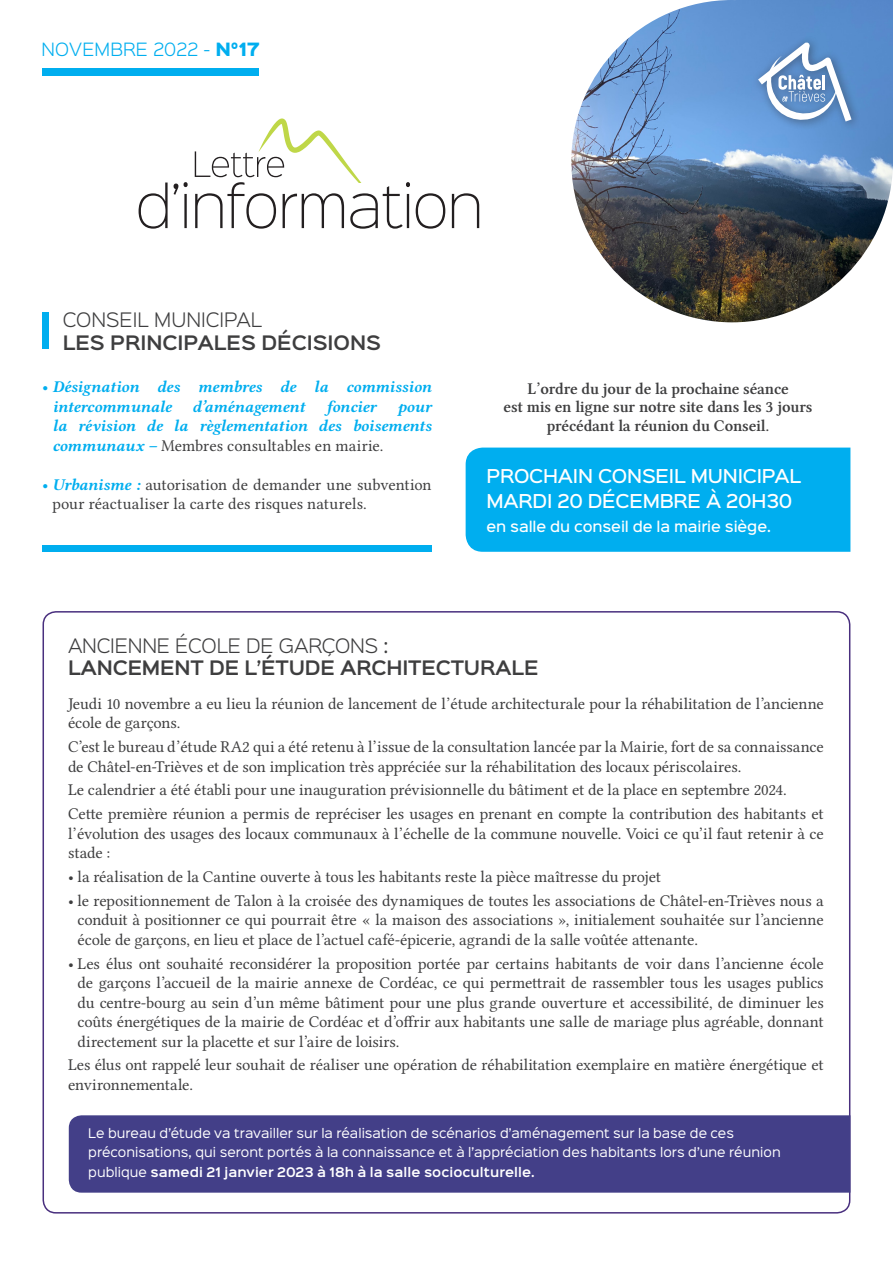
<style>
.page{position:relative;width:893px;height:1263px;background:#fff}
.page>*{position:absolute;margin:0;border:0;box-sizing:border-box;transform-origin:0 0}
.t1{font:600 18px/22.5px "Sinkin Sans 600";letter-spacing:-.01em;color:#3e3e3f}
.t2{font:500 17.25px/25.5px "Sinkin Sans 500";letter-spacing:-.01em;color:#fff}
.t3{font:16.5px/19.5px "Libertinus Serif";letter-spacing:-.005em;color:#3e3e3f}
.t4{font:italic 700 16.5px/19.5px "Libertinus Serif";letter-spacing:-.005em;color:#00aeef}
.t5{font:600 16.5px/18.8px "Libertinus Serif";letter-spacing:-.01em;color:#3e3e3f;text-align:center}
.t6{font:300 16.5px "Sinkin Sans 300";letter-spacing:.01em;color:#00aeef}
.t7{font:500 13.5px "Sinkin Sans 500";letter-spacing:-.01em;color:#fff}
.t8{font:12px/19.5px "Sinkin Sans 400";letter-spacing:.005em;color:#fff}
.s1{font-family:"Sinkin Sans 800";font-weight:900}
.s2{font-family:"Sinkin Sans 300";font-weight:300}
.s3{font-style:normal}
.s4{font-weight:400;font-style:normal;color:#3e3e3f}
.s5{font-weight:700;color:#00aeef}
.s6{font-weight:700;font-style:italic;color:#00aeef}
.s7{font-family:"Sinkin Sans 600";font-weight:600}
</style>
<div class="page">
<div style="left:43px;top:313px;width:6px;height:36px;background:#00aeef"></div>
<img style="left:571px;top:0;width:322px;height:322px">
<div style="left:43px;top:68px;width:216px;height:8px;background:#00aeef"></div>
<svg style="left:139px;top:183px;width:29px;height:46px"></svg>
<svg style="left:174px;top:184px;width:4px;height:11px"></svg>
<svg style="left:184px;top:182px;width:4px;height:5px"></svg>
<hr style="left:184px;top:194px;width:3px;height:34px;background:#231f20">
<svg style="left:195px;top:118px;width:215px;height:111px"></svg>
<hr style="left:407px;top:194px;width:2px;height:34px;background:#231f20">
<svg style="left:416px;top:193px;width:29px;height:36px"></svg>
<svg style="left:452px;top:193px;width:27px;height:35px"></svg>
<div style="left:466px;top:448px;width:384px;height:104px;background:#00aeef"></div>
<div style="left:43px;top:545px;width:389px;height:7px;background:#00aeef"></div>
<div style="left:752px;top:36px;width:109px;height:95px;background:#231f20;opacity:.45"></div>
<svg style="left:758px;top:42px;width:93px;height:82px"></svg>
<div style="left:69px;top:1115px;width:781px;height:78px;background:#433f88"></div>
<p class="t6" style="left:41px;top:36px;width:220px">NOVEMBRE 2022 - <span class="s1">N°17</span></p>
<p class="t1" style="left:63px;top:307px;width:320px"><span class="s2">CONSEIL MUNICIPAL<br></span>LES PRINCIPALES DÉCISIONS</p>
<p class="t4" style="left:52px;top:377px;width:381px;text-indent:-10px"><span class="s3">•</span> Désignation des membres de la commission intercommunale</p>
<p class="t4" style="left:193px;top:396px;width:114px">d’aménagement</p>
<p class="t4" style="left:326px;top:396px;width:52px">foncier</p>
<p class="t4" style="left:52px;top:396px;width:381px;text-align:justify;text-indent:345px">pour la révision de la règlementation des boisements communaux – <span class="s4">Membres consultables en mairie.</span></p>
<p class="t3" style="left:52px;top:473px;width:381px;text-indent:-10px"><span class="s5">•</span> <span class="s6">Urbanisme :</span> autorisation de demander une subvention pour réactualiser la carte des risques naturels.</p>
<p class="t5" style="left:504px;top:379px;width:310px">L’ordre du jour de la prochaine séance<br>est mis en ligne sur notre site dans les 3 jours précédant la réunion du Conseil.</p>
<p class="t2" style="left:486px;top:462px;width:316px">PROCHAIN CONSEIL MUNICIPAL<br>MARDI 20 DÉCEMBRE À 20H30</p>
<p class="t7" style="left:486px;top:515px;width:286px">en salle du conseil de la mairie siège.</p>
<p class="t1" style="left:68px;top:634px;width:472px;line-height:21.6px"><span class="s2">ANCIENNE ÉCOLE DE GARÇONS :<br></span>LANCEMENT DE L’ÉTUDE ARCHITECTURALE</p>
<p class="t3" style="left:68px;top:692px;width:757px">Jeudi 10 novembre a eu lieu la réunion de lancement de l’étude architecturale pour la réhabilitation de l’ancienne école de garçons.</p>
<p class="t3" style="left:68px;top:735px;width:757px">C’est le bureau d’étude RA2 qui a été retenu à l’issue de la consultation lancée par la Mairie, fort de sa connaissance de Châtel-en-Trièves et de son implication très appréciée sur la réhabilitation des locaux périscolaires.</p>
<p class="t3" style="left:68px;top:778px;width:720px">Le calendrier a été établi pour une inauguration prévisionnelle du bâtiment et de la place en septembre 2024.</p>
<p class="t3" style="left:68px;top:802px;width:757px;text-align:justify">Cette première réunion a permis de repréciser les usages en prenant en compte la contribution des habitants et l’évolution des usages des locaux communaux à l’échelle de la commune nouvelle. Voici ce qu’il faut retenir à ce stade :</p>
<p class="t3" style="left:68px;top:865px;width:595px">• la réalisation de la Cantine ouverte à tous les habitants reste la pièce maîtresse du projet</p>
<p class="t3" style="left:78px;top:889px;width:748px;text-align:justify;text-indent:-10px">• le repositionnement de Talon à la croisée des dynamiques de toutes les associations de Châtel-en-Trièves nous a conduit à positionner ce qui pourrait être « la maison des associations », initialement souhaitée sur l’ancienne école de garçons, en lieu et place de l’actuel café-épicerie, agrandi de la salle voûtée attenante.</p>
<p class="t3" style="left:78px;top:951px;width:748px;text-align:justify;text-indent:-10px">• Les élus ont souhaité reconsidérer la proposition portée par certains habitants de voir dans l’ancienne école de garçons l’accueil de la mairie annexe de Cordéac, ce qui permettrait de rassembler tous les usages publics du centre-bourg au sein d’un même bâtiment pour une plus grande ouverture et accessibilité, de diminuer les coûts énergétiques de la mairie de Cordéac et d’offrir aux habitants une salle de mariage plus agréable, donnant directement sur la placette et sur l’aire de loisirs.</p>
<p class="t3" style="left:68px;top:1053px;width:757px">Les élus ont rappelé leur souhait de réaliser une opération de réhabilitation exemplaire en matière énergétique et environnementale.</p>
<p class="t8" style="left:88px;top:1122px;width:694px">Le bureau d’étude va travailler sur la réalisation de scénarios d’aménagement sur la base de ces préconisations, qui seront portés à la connaissance et à l’appréciation des habitants lors d’une réunion publique <span class="s7">samedi 21 janvier 2023 à 18h à la salle socioculturelle.</span></p>
</div>
